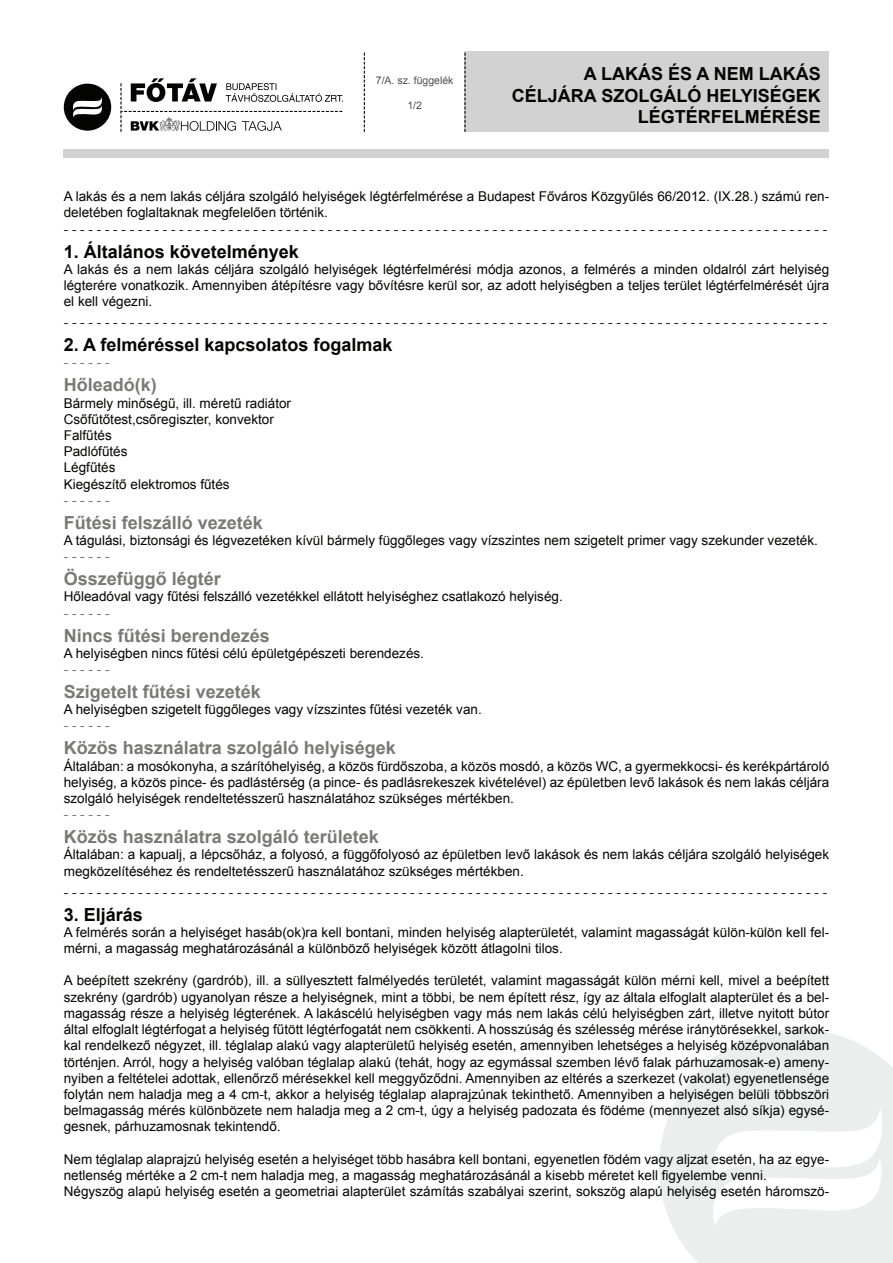
<style>
.page{position:relative;width:893px;height:1263px;background:#fff}
.page>*{position:absolute;margin:0;border:0;box-sizing:border-box;transform-origin:0 0}
.t1{font:700 18px "Arial";color:#797978}
.t2{font:700 18px/21.6px "Arial";color:#040503;text-align:right}
.t3{font:13.5px/16.2px "Arial";color:#040503}
.t4{font:13.5px "Arial";color:#231f20}
.t5{font:13.5px "Arial";color:#797978}
.t6{font:10.5px "Arial";color:#504f4f}
</style>
<div class="page">
<svg style="left:659px;top:1029px;width:234px;height:234px;fill:#eceded"></svg>
<div style="left:64px;top:149px;width:765px;height:8px;background:#d2d2d2"></div>
<svg style="left:64px;top:84px;width:47px;height:47px"></svg>
<svg style="left:120px;top:78px;width:223px;height:54px"></svg>
<div style="left:464px;top:51px;width:365px;height:81px;background:#d2d2d2"></div>
<svg style="left:364px;top:53px;width:1px;height:79px"></svg>
<svg style="left:464px;top:53px;width:2px;height:79px"></svg>
<p class="t6" style="left:376px;top:73px;width:79px">7/A. sz. függelék</p>
<p class="t6" style="left:407px;top:99px;width:16px">1/2</p>
<h1 class="t2" style="left:512px;top:64px;width:310px">A la kás és a nem la kás céljára szolgáló helyiségek légtérfelmérése</h1>
<p class="t3" style="left:64px;top:188px;width:767px">A lakás és a nem lakás céljára szolgáló helyiségek légtérfelmérése a Budapest Főváros Közgyűlés 66/2012. (IX.28.) számú ren&shy;deletében foglaltaknak megfelelően történik.</p>
<p class="t4" style="left:64px;top:220px;width:765px">- - - - - - - - - - - - - - - - - - - - - - - - - - - - - - - - - - - - - - - - - - - - - - - - - - - - - - - - - - - - - - - - - - - - - - - - - - - - - - - - - - - - - - - - - - - - -</p>
<h1 class="t2" style="left:64px;top:241px;width:237px">1. Általános követelmények</h1>
<p class="t3" style="left:64px;top:261px;width:767px;text-align:justify">A lakás és a nem lakás céljára szolgáló helyiségek légtérfelmérési módja azonos, a felmérés a minden oldalról zárt helyiség légterére vonatkozik. Amennyiben átépítésre vagy bővítésre kerül sor, az adott helyiségben a teljes terület légtérfelmérését újra el kell végezni.</p>
<p class="t4" style="left:64px;top:314px;width:765px">- - - - - - - - - - - - - - - - - - - - - - - - - - - - - - - - - - - - - - - - - - - - - - - - - - - - - - - - - - - - - - - - - - - - - - - - - - - - - - - - - - - - - - - - - - - - -</p>
<h1 class="t2" style="left:64px;top:335px;width:330px">2. A felméréssel kapcsolatos fogalmak</h1>
<p class="t5" style="left:64px;top:354px;width:47px">- - - - - -</p>
<h1 class="t1" style="left:64px;top:373px;width:95px">Hőleadó(k)</h1>
<p class="t3" style="left:64px;top:395px;width:229px">Bármely minőségű, ill. méretű radiátor<br>Csőfűtőtest,csőregiszter, konvektor<br>Falfűtés<br>Padlófűtés<br>Légfűtés<br>Kiegészítő elektromos fűtés</p>
<p class="t5" style="left:64px;top:491px;width:47px">- - - - - -</p>
<h1 class="t1" style="left:64px;top:510px;width:201px">Fűtési felszálló vezeték</h1>
<p class="t3" style="left:64px;top:532px;width:756px">A tágulási, biztonsági és légvezetéken kívül bármely függőleges vagy vízszintes nem szigetelt primer vagy szekunder vezeték.</p>
<p class="t5" style="left:64px;top:548px;width:47px">- - - - - -</p>
<h1 class="t1" style="left:64px;top:567px;width:159px">Összefüggő légtér</h1>
<p class="t3" style="left:64px;top:589px;width:500px">Hőleadóval vagy fűtési felszálló vezetékkel ellátott helyiséghez csatlakozó helyiség.</p>
<p class="t5" style="left:64px;top:604px;width:47px">- - - - - -</p>
<h1 class="t1" style="left:64px;top:623px;width:208px">Nincs fűtési berendezés</h1>
<p class="t3" style="left:64px;top:645px;width:362px">A helyiségben nincs fűtési célú épületgépészeti berendezés.</p>
<p class="t5" style="left:64px;top:660px;width:47px">- - - - - -</p>
<h1 class="t1" style="left:64px;top:680px;width:199px">Szigetelt fűtési vezeték</h1>
<p class="t3" style="left:64px;top:701px;width:419px">A helyiségben szigetelt függőleges vagy vízszintes fűtési vezeték van.</p>
<p class="t5" style="left:64px;top:717px;width:47px">- - - - - -</p>
<h1 class="t1" style="left:64px;top:736px;width:334px">Közös használatra szolgáló helyiségek</h1>
<p class="t3" style="left:64px;top:758px;width:767px;text-align:justify">Általában: a mosókonyha, a szárítóhelyiség, a közös fürdőszoba, a közös mosdó, a közös WC, a gyermekkocsi- és kerékpártároló helyiség, a közös pince- és padlástérség (a pince- és padlásrekeszek kivételével) az épületben levő lakások és nem lakás céljára szolgáló helyiségek rendeltetésszerű használatához szükséges mértékben.</p>
<p class="t5" style="left:64px;top:806px;width:47px">- - - - - -</p>
<h1 class="t1" style="left:64px;top:825px;width:317px">Közös használatra szolgáló területek</h1>
<p class="t3" style="left:64px;top:847px;width:767px">Általában: a kapualj, a lépcsőház, a folyosó, a függőfolyosó az épületben levő lakások és nem lakás céljára szolgáló helyiségek megközelítéséhez és rendeltetésszerű használatához szükséges mértékben.</p>
<p class="t4" style="left:64px;top:883px;width:765px">- - - - - - - - - - - - - - - - - - - - - - - - - - - - - - - - - - - - - - - - - - - - - - - - - - - - - - - - - - - - - - - - - - - - - - - - - - - - - - - - - - - - - - - - - - - - -</p>
<h1 class="t2" style="left:64px;top:904px;width:81px">3. Eljárás</h1>
<p class="t3" style="left:64px;top:924px;width:767px">A felmérés során a helyiséget hasáb(ok)ra kell bontani, minden helyiség alapterületét, valamint magasságát külön-külön kell fel&shy;mérni, a magasság meghatározásánál a különböző helyiségek között átlagolni tilos.</p>
<p class="t3" style="left:64px;top:973px;width:767px;text-align:justify">A beépített szekrény (gardrób), ill. a süllyesztett falmélyedés területét, valamint magasságát külön mérni kell, mivel a beépített szekrény (gardrób) ugyanolyan része a helyiségnek, mint a többi, be nem épített rész, így az általa elfoglalt alapterület és a bel&shy;magasság része a helyiség légterének. A lakáscélú helyiségben vagy más nem lakás célú helyiségben zárt, illetve nyitott bútor által elfoglalt légtérfogat a helyiség fűtött légtérfogatát nem csökkenti. A hosszúság és szélesség mérése iránytörésekkel, sarkok&shy;kal rendelkező négyzet, ill. téglalap alakú vagy alapterületű helyiség esetén, amennyiben lehetséges a helyiség középvonalában történjen. Arról, hogy a helyiség valóban téglalap alakú (tehát, hogy az egymással szemben lévő falak párhuzamosak-e) amen - nyiben a feltételei adottak, ellenőrző mérésekkel kell meggyőződni. Amennyiben az eltérés a szerkezet (vakolat) egyenetlensége folytán nem haladja meg a 4 cm-t, akkor a helyiség téglalap alaprajzúnak tekinthető. Amennyiben a helyiségen belüli többszöri belmagasság mérés különbözete nem haladja meg a 2 cm-t, úgy a helyiség padozata és födéme (mennyezet alsó síkja) egysé&shy;gesnek, párhuzamosnak tekintendő.</p>
<p class="t3" style="left:64px;top:1151px;width:767px">Nem téglalap alaprajzú helyiség esetén a helyiséget több hasábra kell bontani, egyenetlen födém vagy aljzat esetén, ha az egye&shy;netlenség mértéke a 2 cm-t nem haladja meg, a magasság meghatározásánál a kisebb méretet kell figyelembe venni.<br>Négyszög alapú helyiség esetén a geometriai alapterület számítás szabályai szerint, sokszög alapú helyiség esetén háromszö-</p>
</div>
